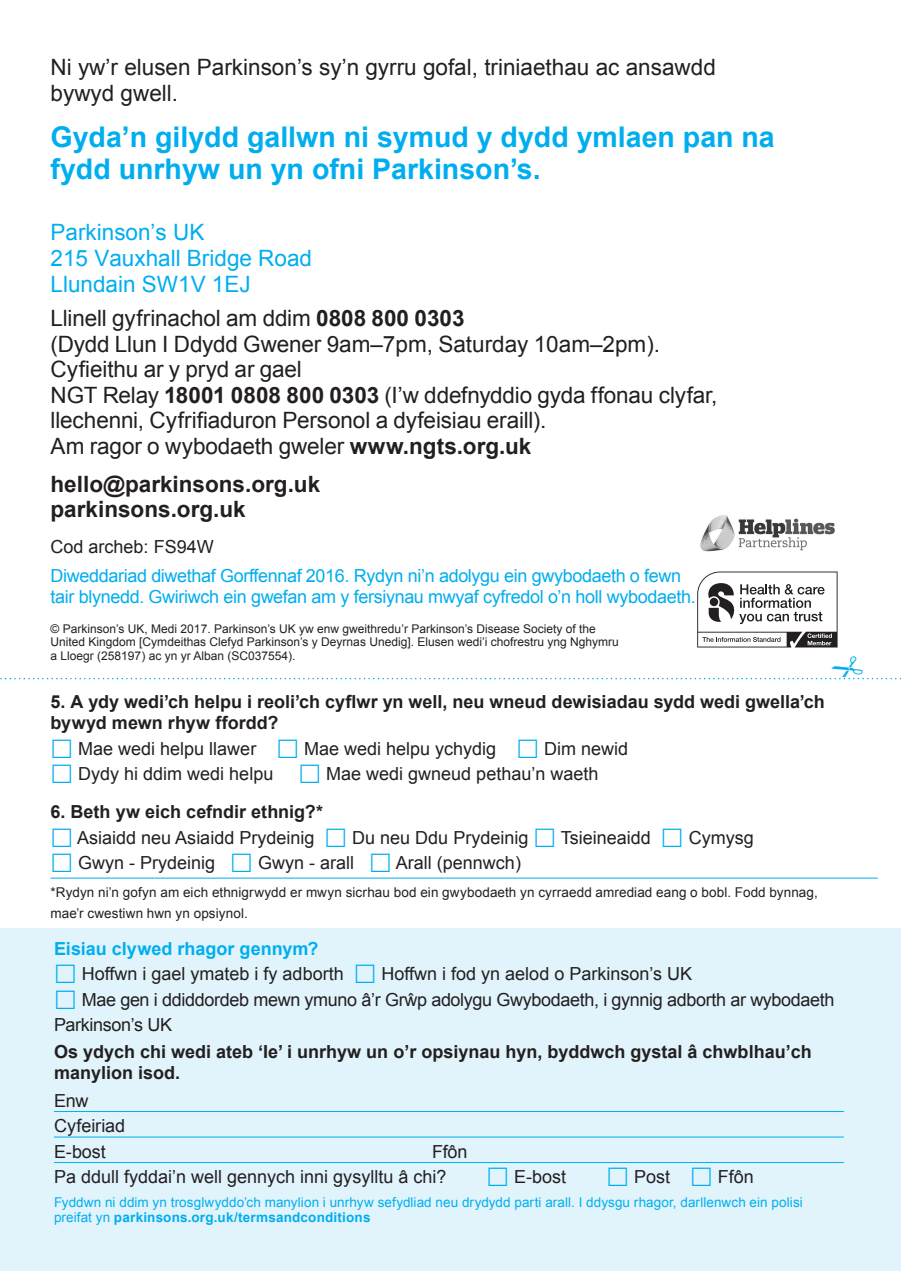
<style>
.page{position:relative;width:901px;height:1271px;background:#fff}
.page>*{position:absolute;margin:0;border:0;box-sizing:border-box;transform-origin:0 0}
.Body_copy{font:700 28.5px/31.5px "Arial";color:#00aeef}
.t1{font:22.5px/25.5px "Arial";letter-spacing:-.005em;color:#231f20}
.Body_copy-2{font:22.5px/25.5px "Arial";color:#00aeef}
.t2{font:700 22.5px "Arial";color:#231f20}
.t3{font:18px "Arial";color:#231f20}
.t4{font:700 18px/21px "Arial";color:#231f20}
.t5{font:18px/21px "Arial";letter-spacing:-.02em;color:#00aeef}
.t6{font:18px "Arial";letter-spacing:-.02em;color:#231f20}
.t7{font:700 18px "Arial";color:#00aeef}
.t8{font:13.5px/15px "Arial";letter-spacing:.005em;color:#00aeef}
.t9{font:13.5px/21px "Arial";letter-spacing:.01em;color:#231f20}
.t10{font:12px/13.5px "Arial";color:#231f20}
.s1{font-weight:700}
</style>
<div class="page">
<div style="left:0;top:928px;width:900px;height:342px;background:#e1f4fc"></div>
<hr style="left:50px;top:877px;width:827px;height:1px;background:#00aeef">
<hr style="left:54px;top:1111px;width:789px;height:1px;background:#00aeef">
<hr style="left:54px;top:1136px;width:789px;height:1px;background:#00aeef">
<hr style="left:54px;top:1162px;width:789px;height:1px;background:#00aeef">
<svg style="left:697px;top:571px;width:140px;height:76px"></svg>
<img style="left:700px;top:515px;width:135px;height:37px">
<svg style="left:0;top:677px;width:901px;height:2px"></svg>
<p class="t1" style="left:51px;top:55px;width:666px">Ni yw’r elusen Parkinson’s sy’n gyrru gofal, triniaethau ac ansawdd bywyd gwell.</p>
<p class="Body_copy" style="left:51px;top:123px;width:725px">Gyda’n gilydd gallwn ni symud y dydd ymlaen pan na fydd unrhyw un yn ofni Parkinson’s.</p>
<p class="Body_copy-2" style="left:51px;top:220px;width:155px">Parkinson’s UK</p>
<p class="Body_copy-2" style="left:51px;top:245px;width:263px">215 Vauxhall Bridge Road<br>Llundain SW1V 1EJ</p>
<p class="t1" style="left:51px;top:305px;width:668px">Llinell gyfrinachol am ddim <span class="s1">0808 800 0303<br></span>(Dydd Llun I Ddydd Gwener 9am–7pm, Saturday 10am–2pm).<br>Cyfieithu ar y pryd ar gael<br>NGT Relay <span class="s1">18001 0808 800 0303</span> (I’w ddefnyddio gyda ffonau clyfar, llechenni, Cyfrifiaduron Personol a dyfeisiau eraill).<br>Am ragor o wybodaeth gweler <span class="s1">www.ngts.org.uk</span></p>
<p class="t2" style="left:51px;top:468px;width:271px">hello@parkinsons.org.uk</p>
<p class="t2" style="left:51px;top:494px;width:197px">parkinsons.org.uk</p>
<p class="t3" style="left:51px;top:535px;width:165px">Cod archeb: FS94W</p>
<p class="t5" style="left:51px;top:565px;width:646px">Diweddariad diwethaf Gorffennaf 2016. Rydyn ni’n adolygu ein gwybodaeth o fewn tair blynedd. Gwiriwch ein gwefan am y fersiynau mwyaf cyfredol o’n holl wybodaeth.</p>
<p class="t10" style="left:51px;top:621px;width:570px">© Parkinson’s UK, Medi 2017. Parkinson’s UK yw enw gweithredu’r Parkinson’s Disease Society of the<br>United Kingdom [Cymdeithas Clefyd Parkinson’s y Deyrnas Unedig]. Elusen wedi’i chofrestru yng Nghymru a Lloegr (258197) ac yn yr Alban (SC037554).</p>
<p class="t4" style="left:50px;top:692px;width:775px">5. A ydy wedi’ch helpu i reoli’ch cyflwr yn well, neu wneud dewisiadau sydd wedi gwella’ch bywyd mewn rhyw ffordd?</p>
<p class="t3" style="left:78px;top:736px;width:180px">Mae wedi helpu llawer</p>
<p class="t3" style="left:304px;top:736px;width:194px">Mae wedi helpu ychydig</p>
<p class="t3" style="left:544px;top:736px;width:86px">Dim newid</p>
<p class="t3" style="left:78px;top:762px;width:197px">Dydy hi ddim wedi helpu</p>
<p class="t3" style="left:326px;top:762px;width:274px">Mae wedi gwneud pethau’n waeth</p>
<p class="t4" style="left:50px;top:802px;width:274px">6. Beth yw eich cefndir ethnig?*</p>
<p class="t3" style="left:77px;top:825px;width:239px">Asiaidd neu Asiaidd Prydeinig</p>
<p class="t3" style="left:352px;top:825px;width:178px">Du neu Ddu Prydeinig</p>
<p class="t3" style="left:561px;top:825px;width:92px">Tsieineaidd</p>
<p class="t3" style="left:688px;top:825px;width:66px">Cymysg</p>
<p class="t3" style="left:78px;top:851px;width:139px">Gwyn - Prydeinig</p>
<p class="t3" style="left:258px;top:851px;width:98px">Gwyn - arall</p>
<p class="t3" style="left:396px;top:851px;width:127px">Arall (pennwch)</p>
<p class="t9" style="left:50px;top:881px;width:768px">*Rydyn ni’n gofyn am eich ethnigrwydd er mwyn sicrhau bod ein gwybodaeth yn cyrraedd amrediad eang o bobl. Fodd bynnag, mae’r cwestiwn hwn yn opsiynol.</p>
<p class="t7" style="left:54px;top:936px;width:266px">Eisiau clywed rhagor gennym?</p>
<p class="t3" style="left:82px;top:961px;width:263px">Hoffwn i gael ymateb i fy adborth</p>
<p class="t3" style="left:381px;top:961px;width:312px">Hoffwn i fod yn aelod o Parkinson’s UK</p>
<p class="t6" style="left:82px;top:987px;width:754px">Mae gen i ddiddordeb mewn ymuno â’r Grŵp adolygu Gwybodaeth, i gynnig adborth ar wybodaeth</p>
<p class="t6" style="left:54px;top:1012px;width:120px">Parkinson’s UK</p>
<p class="t4" style="left:54px;top:1041px;width:759px">Os ydych chi wedi ateb ‘Ie’ i unrhyw un o’r opsiynau hyn, byddwch gystal â chwblhau’ch</p>
<p class="t4" style="left:54px;top:1062px;width:128px">manylion isod.</p>
<p class="t3" style="left:54px;top:1088px;width:36px">Enw</p>
<p class="t3" style="left:54px;top:1114px;width:73px">Cyfeiriad</p>
<p class="t3" style="left:54px;top:1139px;width:53px">E-bost</p>
<p class="t3" style="left:432px;top:1139px;width:37px">Ffôn</p>
<p class="t3" style="left:54px;top:1165px;width:394px">Pa ddull fyddai’n well gennych inni gysylltu â chi?</p>
<p class="t3" style="left:514px;top:1165px;width:54px">E-bost</p>
<p class="t3" style="left:634px;top:1165px;width:38px">Post</p>
<p class="t3" style="left:717px;top:1165px;width:38px">Ffôn</p>
<p class="t8" style="left:54px;top:1194px;width:750px">Fyddwn ni ddim yn trosglwyddo’ch manylion i unrhyw sefydliad neu drydydd parti arall. I ddysgu rhagor, darllenwch ein polisi preifat yn <span class="s1">parkinsons.org.uk/termsandconditions</span></p>
</div>
